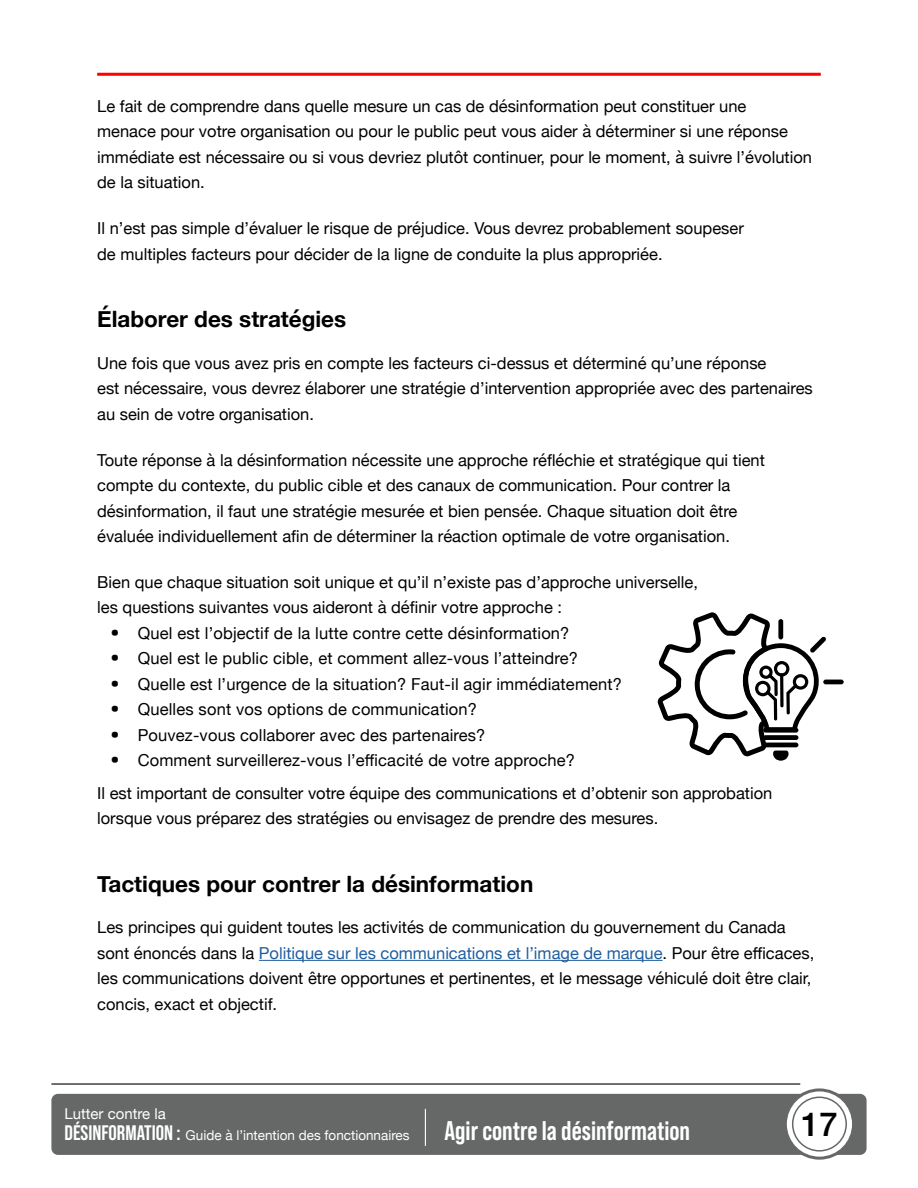
<style>
.page{position:relative;width:918px;height:1188px;background:#fff}
.page>*{position:absolute;margin:0;border:0;box-sizing:border-box;transform-origin:0 0}
.t1{font:500 33px "Helvetica Neue";color:#000}
.t2{font:700 27px "Bebas Neue Pro";color:#fff}
.t3{font:700 22.5px "Helvetica Neue";color:#000}
.t4{font:16.5px/25.5px "Helvetica Neue";color:#000}
.t5{font:15px "Helvetica Neue";color:#fff}
.t6{font:13.5px "Helvetica Neue";color:#fff}
.s1{font-family:"Adelle";font-size:22.5px}
.s2{color:#215e9e}
.s3{font-family:"Bebas Neue Pro";font-weight:700;font-size:21px}
</style>
<div class="page">
<hr style="left:97px;top:73px;width:724px;height:3px;background:#f00">
<hr style="left:51px;top:1083px;width:749px;height:2px;background:#000">
<div style="left:51px;top:1094px;width:816px;height:61px;background:#666767;border-radius:7px"></div>
<hr style="left:425px;top:1109px;width:1px;height:37px;background:#fff">
<svg style="left:785px;top:1090px;width:69px;height:68px;background:#eeefef"></svg>
<div style="left:784px;top:1088px;width:71px;height:72px;border:3px solid #666767;border-radius:50%"></div>
<div style="left:792px;top:1097px;width:55px;height:55px;border:2px solid #666767;border-radius:50%"></div>
<hr style="left:259px;top:960px;width:404px;height:1px;background:#215e9e">
<hr style="left:823px;top:680px;width:21px;height:4px;background:#000;border-radius:2px">
<svg style="left:657px;top:612px;width:169px;height:149px"></svg>
<p class="t4" style="left:97px;top:94px;width:716px">Le fait de comprendre dans quelle mesure un cas de désinformation peut constituer une<br>menace pour votre organisation ou pour le public peut vous aider à déterminer si une réponse immédiate est nécessaire ou si vous devriez plutôt continuer, pour le moment, à suivre l’évolution de la situation.</p>
<p class="t4" style="left:97px;top:216px;width:648px">Il n’est pas simple d’évaluer le risque de préjudice. Vous devrez probablement soupeser de multiples facteurs pour décider de la ligne de conduite la plus appropriée.</p>
<h3 class="t3" style="left:97px;top:301px;width:251px">Élaborer des stratégies</h3>
<p class="t4" style="left:97px;top:351px;width:717px">Une fois que vous avez pris en compte les facteurs ci-dessus et déterminé qu’une réponse<br>est nécessaire, vous devrez élaborer une stratégie d’intervention appropriée avec des partenaires au sein de votre organisation.</p>
<p class="t4" style="left:97px;top:448px;width:669px">Toute réponse à la désinformation nécessite une approche réfléchie et stratégique qui tient compte du contexte, du public cible et des canaux de communication. Pour contrer la désinformation, il faut une stratégie mesurée et bien pensée. Chaque situation doit être évaluée individuellement afin de déterminer la réaction optimale de votre organisation.</p>
<p class="t4" style="left:97px;top:570px;width:602px">Bien que chaque situation soit unique et qu’il n’existe pas d’approche universelle, les questions suivantes vous aideront à définir votre approche :</p>
<p class="t4" style="left:111px;top:621px;width:460px"><span class="s1">•</span> Quel est l’objectif de la lutte contre cette désinformation?</p>
<p class="t4" style="left:111px;top:647px;width:469px"><span class="s1">•</span> Quel est le public cible, et comment allez-vous l’atteindre?</p>
<p class="t4" style="left:111px;top:672px;width:513px"><span class="s1">•</span> Quelle est l’urgence de la situation? Faut-il agir immédiatement?</p>
<p class="t4" style="left:111px;top:698px;width:368px"><span class="s1">•</span> Quelles sont vos options de communication?</p>
<p class="t4" style="left:111px;top:723px;width:376px"><span class="s1">•</span> Pouvez-vous collaborer avec des partenaires?</p>
<p class="t4" style="left:97px;top:745px;width:677px;line-height:32.2px;text-indent:14px"><span class="s1">•</span> Comment surveillerez-vous l’efficacité de votre approche?<br>Il est important de consulter votre équipe des communications et d’obtenir son approbation</p>
<p class="t4" style="left:97px;top:806px;width:563px">lorsque vous préparez des stratégies ou envisagez de prendre des mesures.</p>
<h3 class="t3" style="left:97px;top:866px;width:438px">Tactiques pour contrer la désinformation</h3>
<p class="t4" style="left:97px;top:916px;width:719px">Les principes qui guident toutes les activités de communication du gouvernement du Canada sont énoncés dans la <span class="s2">Politique sur les communications et l’image de marque</span>. Pour être efficaces, les communications doivent être opportunes et pertinentes, et le message véhiculé doit être clair, concis, exact et objectif.</p>
<p class="t5" style="left:64px;top:1103px;width:103px">Lutter contre la</p>
<p class="t6" style="left:64px;top:1126px;width:347px"><span class="s3">DÉSINFORMATION :</span> Guide à l’intention des fonctionnaires</p>
<h2 class="t2" style="left:444px;top:1115px;width:247px">Agir contre la désinformation</h2>
<h1 class="t1" style="left:801px;top:1097px;width:38px">17</h1>
</div>
